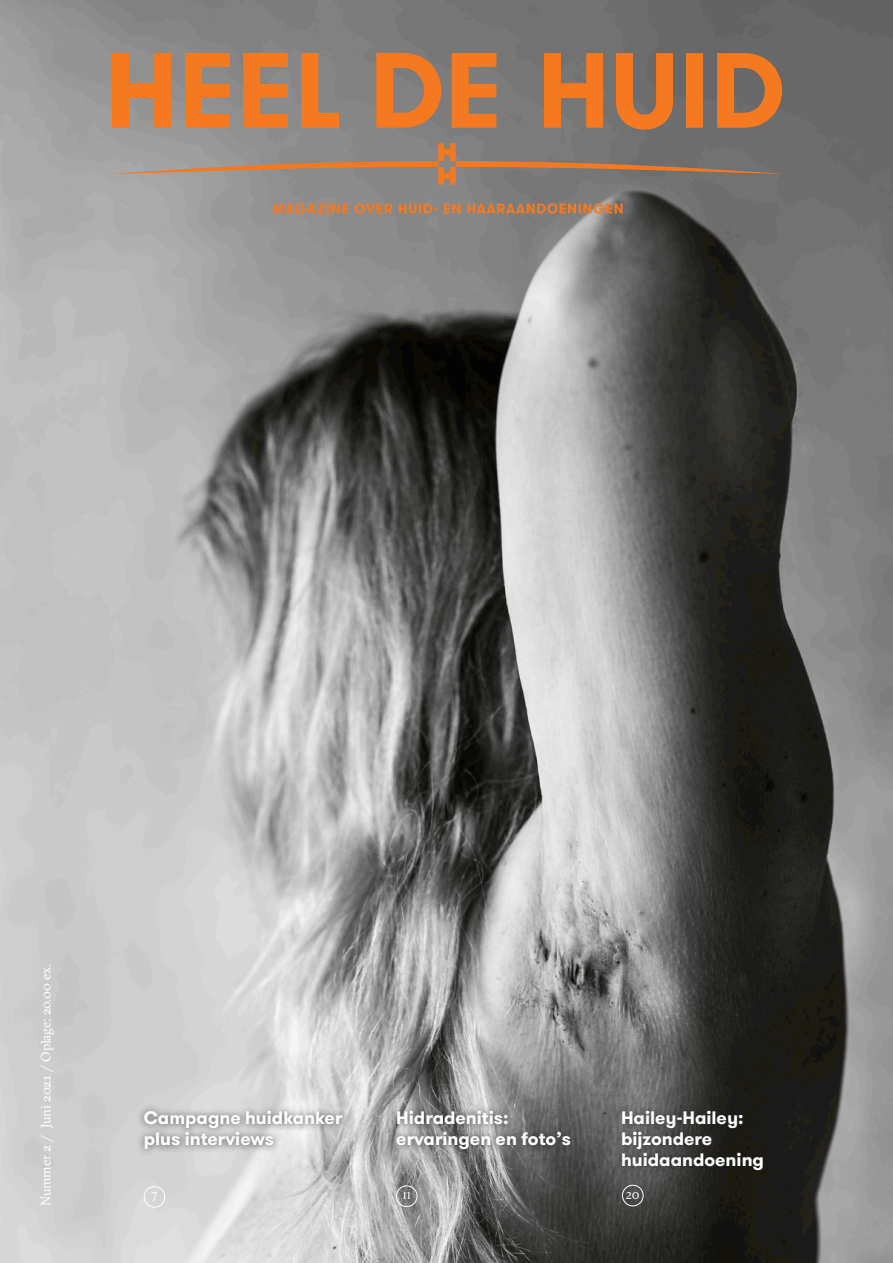
<style>
.page{position:relative;width:893px;height:1263px;background:#fff}
.page>*{position:absolute;margin:0;border:0;box-sizing:border-box;transform-origin:0 0}
.t1{font:700 18px/21px "GT Walsheim";color:#fff}
.Normale_tekst{font:13.5px "GT Sectra";letter-spacing:-.015em;color:#fff}
.t2{font:13.5px "Matrix IIOT";color:#fff}
</style>
<div class="page">
<img style="left:0;top:0;width:893px;height:1263px">
<div style="left:144px;top:1186px;width:21px;height:21px;border:1px solid #fff;border-radius:50%"></div>
<div style="left:137px;top:1104px;width:213px;height:53px;background:#231f20;opacity:.75"></div>
<div style="left:396px;top:1185px;width:21px;height:22px;border:1px solid #fff;border-radius:50%"></div>
<div style="left:622px;top:1185px;width:21px;height:21px;border:1px solid #fff;border-radius:50%"></div>
<svg style="left:109px;top:53px;width:676px;height:161px;background:#a07f67"></svg>
<div style="left:389px;top:1103px;width:189px;height:54px;background:#231f20;opacity:.75"></div>
<div style="left:614px;top:1103px;width:157px;height:74px;background:#231f20;opacity:.75"></div>
<p class="Normale_tekst" style="left:38px;top:1206px;width:243px;rotate:-90deg">Nummer 2 / Juni 2021 / Oplage: 20.00 ex.</p>
<p class="t1" style="left:144px;top:1107px;width:200px">Campagne huidkanker</p>
<p class="t1" style="left:144px;top:1128px;width:132px">plus interviews</p>
<p class="t2" style="left:151px;top:1186px;width:8px">7</p>
<p class="t1" style="left:396px;top:1107px;width:176px">Hidradenitis: ervaringen en foto’s</p>
<p class="t1" style="left:621px;top:1107px;width:124px">Hailey-Hailey:</p>
<p class="t1" style="left:621px;top:1128px;width:144px">bijzondere huidaandoening</p>
<p class="t2" style="left:402px;top:1186px;width:10px">11</p>
<p class="t2" style="left:626px;top:1186px;width:15px">20</p>
</div>
